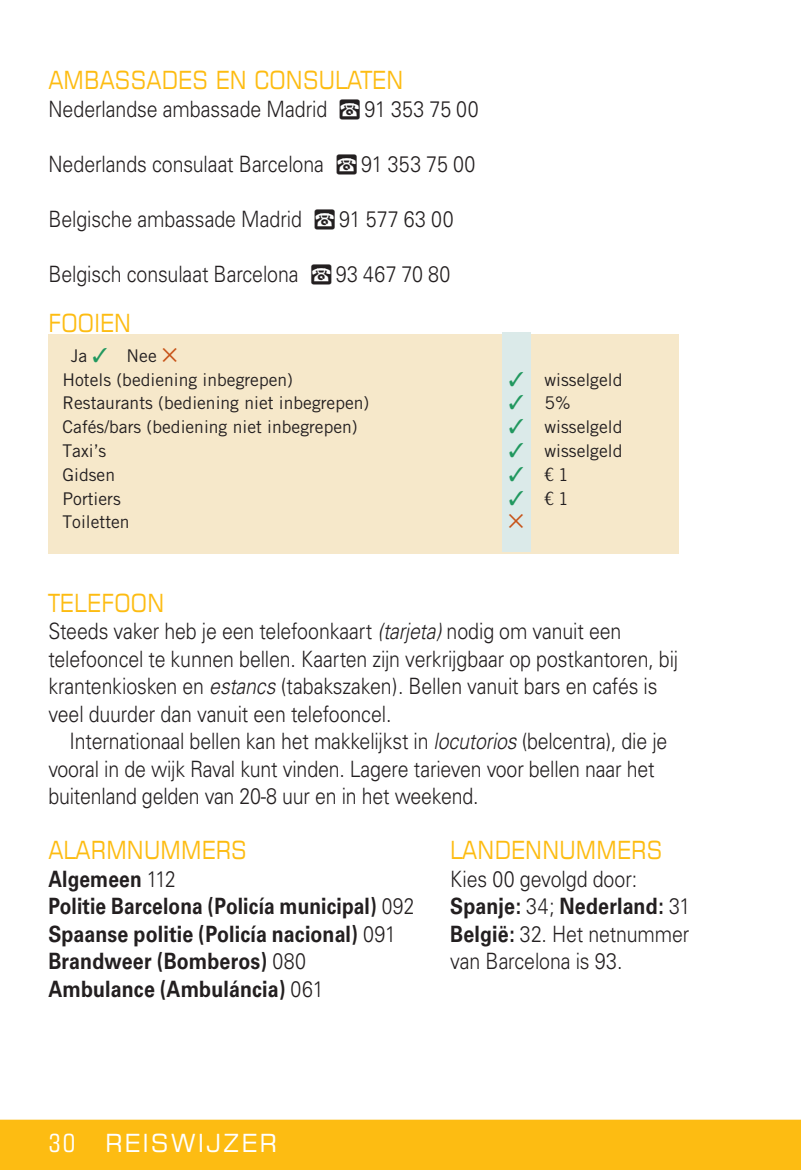
<style>
.page{position:relative;width:801px;height:1170px;background:#fff}
.page>*{position:absolute;margin:0;border:0;box-sizing:border-box;transform-origin:0 0}
.t1{font:25px "Square 721 BT";letter-spacing:.01em;color:#fdbc12;scale:.87 1}
.t2{font:25px "Square 721 BT";letter-spacing:.08em;color:#fff}
.t3{font:300 22.5px/27.5px "Univers";letter-spacing:-.005em;color:#231f20;scale:.87 1}
.t4{font:700 22.5px/27.5px "Univers";letter-spacing:.005em;color:#231f20;scale:.85 1}
.t5{font:20px "AA Euro Sans Serif";color:#231f20;scale:.87 1}
.t6{font:17.5px/23.8px "Trade Gothic";color:#231f20}
.s1{font-family:"City Pack Plus Shift";font-weight:400;font-size:20px}
.s2{color:#21985f}
.s3{font-family:"Trade Gothic";font-size:17.5px}
.s4{font-style:italic}
.s5{font-weight:300}
.s6{font-weight:700}
.s7{font-stretch:condensed}
</style>
<div class="page">
<hr style="left:800px;top:1118px;width:1px;height:51px;background:#fdbc12">
<div style="left:0;top:1118px;width:800px;height:51px;background:#fdbc12"></div>
<hr style="left:0;top:1117px;width:801px;height:2px;background:#fff">
<div style="left:48px;top:334px;width:631px;height:220px;background:#f6e8ca"></div>
<div style="left:502px;top:332px;width:28px;height:220px;background:#dbeae9"></div>
<p class="t1" style="left:48px;top:64px;width:409px">AMBASSADES EN CONSULATEN</p>
<p class="t3" style="left:48px;top:95px;width:496px">Nederlandse ambassade Madrid <span class="s1">C</span>91 353 75 00</p>
<p class="t3" style="left:48px;top:150px;width:492px">Nederlands consulaat Barcelona <span class="s1">C</span>91 353 75 00</p>
<p class="t3" style="left:48px;top:205px;width:467px">Belgische ambassade Madrid <span class="s1">C</span>91 577 63 00</p>
<p class="t3" style="left:48px;top:260px;width:464px">Belgisch consulaat Barcelona <span class="s1">C</span>93 467 70 80</p>
<p class="t1" style="left:48px;top:307px;width:97px">FOOIEN</p>
<p class="t6" style="left:63px;top:343px;width:232px;text-indent:8px">Ja <span class="s2">✓</span> Nee<br>Hotels (bediening inbegrepen)</p>
<p class="t6" style="left:509px;top:367px;width:115px"><span class="s2">✓</span> wisselgeld</p>
<p class="t6" style="left:63px;top:391px;width:308px">Restaurants (bediening niet inbegrepen)</p>
<p class="t6" style="left:509px;top:391px;width:64px"><span class="s2">✓</span> 5%</p>
<p class="t6" style="left:63px;top:415px;width:297px">Cafés/bars (bediening niet inbegrepen)</p>
<p class="t6" style="left:509px;top:415px;width:115px"><span class="s2">✓</span> wisselgeld</p>
<p class="t6" style="left:63px;top:438px;width:45px">Taxi’s</p>
<p class="t6" style="left:509px;top:438px;width:115px"><span class="s2">✓</span> wisselgeld</p>
<p class="t6" style="left:63px;top:462px;width:54px">Gidsen</p>
<p class="t5" style="left:509px;top:462px;width:71px"><span class="s2">✓</span> 1 <span class="s3">1</span></p>
<p class="t6" style="left:63px;top:486px;width:60px">Portiers</p>
<p class="t5" style="left:509px;top:486px;width:71px"><span class="s2">✓</span> 1 <span class="s3">1</span></p>
<p class="t6" style="left:63px;top:510px;width:69px">Toiletten</p>
<p class="t1" style="left:48px;top:587px;width:135px">TELEFOON</p>
<p class="t3" style="left:48px;top:617px;width:725px">Steeds vaker heb je een telefoonkaart <span class="s4">(tarjeta)</span> nodig om vanuit een telefooncel te kunnen bellen. Kaarten zijn verkrijgbaar op postkantoren, bij krantenkiosken en <span class="s4">estancs</span> (tabakszaken). Bellen vanuit bars en cafés is veel duurder dan vanuit een telefooncel.</p>
<p class="t3" style="left:48px;top:727px;width:713px;text-indent:21px">Internationaal bellen kan het makkelijkst in <span class="s4">locutorios</span> (belcentra), die je vooral in de wijk Raval kunt vinden. Lagere tarieven voor bellen naar het buitenland gelden van 20-8 uur en in het weekend.</p>
<p class="t1" style="left:48px;top:834px;width:229px">ALARMNUMMERS</p>
<p class="t4" style="left:48px;top:865px;width:432px">Algemeen <span class="s5">112<br></span>Politie Barcelona (Policía municipal) <span class="s5">092<br></span>Spaanse politie (Policía nacional) <span class="s5">091<br></span>Brandweer (Bomberos) <span class="s5">080<br></span>Ambulance (Ambuláncia) <span class="s5">061</span></p>
<p class="t1" style="left:450px;top:834px;width:245px">LANDENNUMMERS</p>
<p class="t3" style="left:450px;top:865px;width:277px">Kies 00 gevolgd door:<br><span class="s6">Spanje:</span> 34; <span class="s6">Nederland:</span> 31<br><span class="s6">België:</span> 32. Het netnummer van Barcelona is 93.</p>
<p class="t2" style="left:48px;top:1126px;width:230px"><span class="s7">30</span> REISWIJZER</p>
</div>
